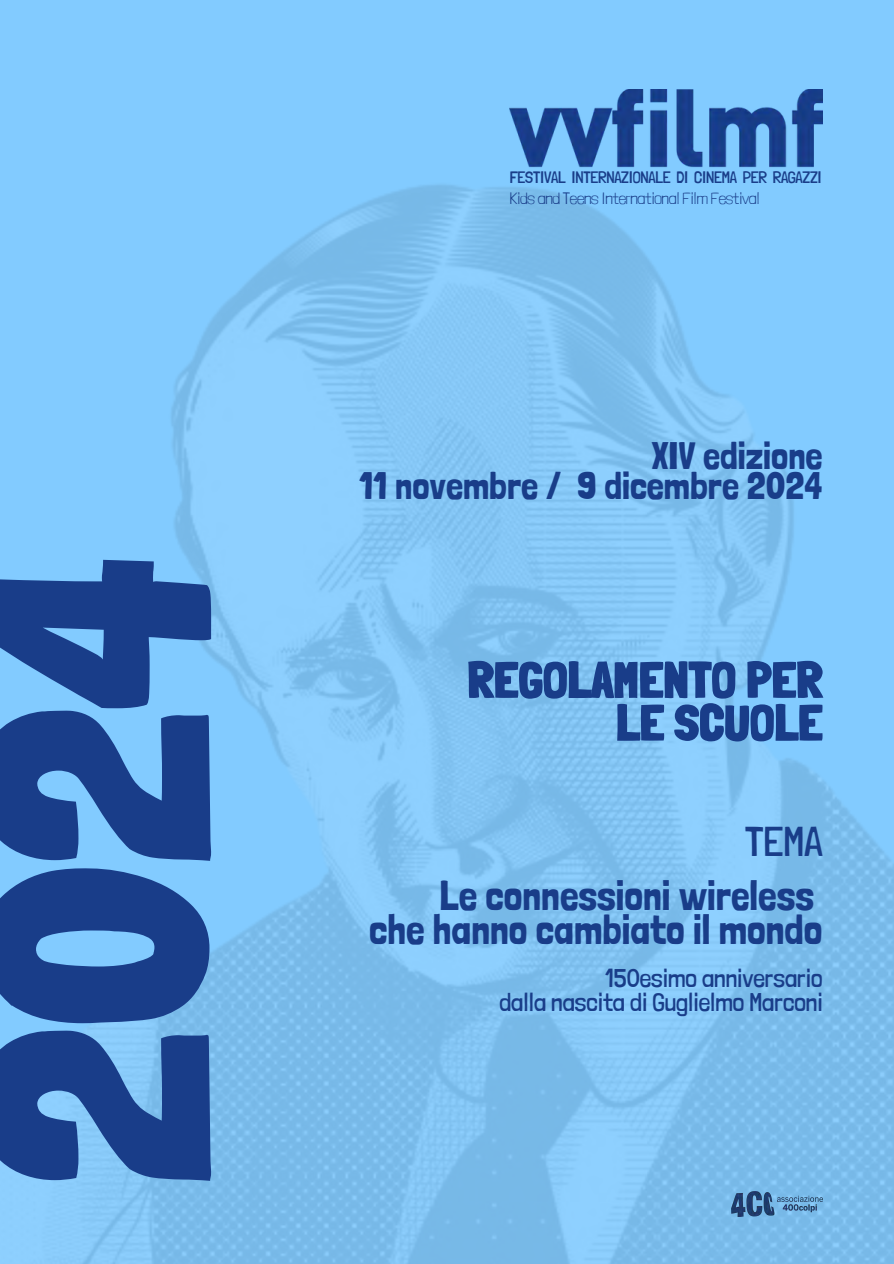
<style>
.page{position:relative;width:894px;height:1264px;background:#fff}
.page>*{position:absolute;margin:0;border:0;box-sizing:border-box;transform-origin:0 0}
.t1{font:900 316.35px "Londrina Solid";color:#193d89}
.t2{font:900 51px/42.8px "Londrina Solid";color:#193d89;text-align:right}
.t3{font:41.55px/34.2px "Londrina Solid";color:#193d89;text-align:right}
.t4{font:300 41.55px "Londrina Solid";color:#193d89}
.t5{font:38.25px/29.7px "Londrina Solid";color:#193d89;text-align:right}
.t6{font:300 25.5px/24.5px "Londrina Solid";color:#193d89;text-align:right}
.t7{font:300 16.5px "Londrina Solid";letter-spacing:-.015em;color:#193d89}
.t8{font:100 16.5px "Londrina Solid";letter-spacing:-.015em;color:#193d89}
</style>
<div class="page">
<img style="left:0;top:0;width:893px;height:1263px">
<img style="left:731px;top:1191px;width:91px;height:25px">
<img style="left:509px;top:89px;width:313px;height:80px">
<h4 class="t1" style="left:-91px;top:1185px;width:628px;rotate:-90deg">2024</h4>
<h4 class="t7" style="left:509px;top:168px;width:313px">FESTIVAL INTERNAZIONALE DI CINEMA PER RAGAZZI</h4>
<h3 class="t8" style="left:509px;top:188px;width:252px">Kids and Teens International Film Festival</h3>
<p class="t5" style="left:359px;top:441px;width:464px">XIV edizione<br>11 novembre / 9 dicembre 2024</p>
<h5 class="t2" style="left:467px;top:658px;width:356px">REGOLAMENTO PER<br>LE SCUOLE</h5>
<h6 class="t4" style="left:744px;top:816px;width:79px">TEMA</h6>
<p class="t3" style="left:369px;top:878px;width:454px">Le connessioni wireless<br>che hanno cambiato il mondo</p>
<h1 class="t6" style="left:499px;top:965px;width:324px">150esimo anniversario<br>dalla nascita di Guglielmo Marconi</h1>
</div>
